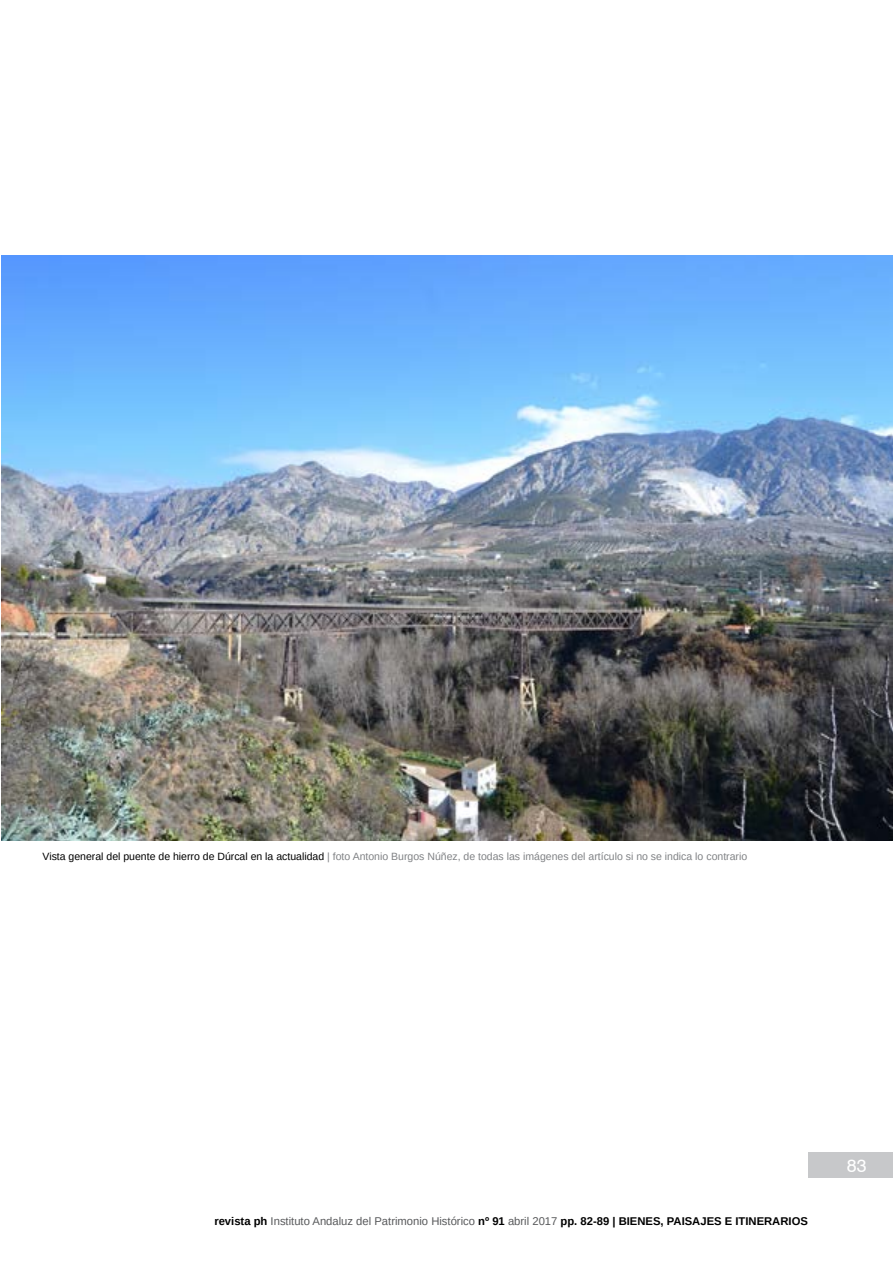
<style>
.page{position:relative;width:893px;height:1263px;background:#fff}
.page>*{position:absolute;margin:0;border:0;box-sizing:border-box;transform-origin:0 0}
.t1{font:18px "Swiss 721 BT";color:#fff}
.t2{font:700 11.25px "Arimo";color:#000}
.t3{font:10.5px "Arimo";color:#808285}
.s1{color:#000}
.s2{font-weight:400;color:#58595b}
</style>
<div class="page">
<div style="left:808px;top:1152px;width:85px;height:26px;background:#c7c8ca"></div>
<img style="left:1px;top:255px;width:892px;height:585px">
<p class="t3" style="left:43px;top:849px;width:706px"><span class="s1">Vista general del puente de hierro de Dúrcal en la actualidad</span> | foto Antonio Burgos Núñez, de todas las imágenes del artículo si no se indica lo contrario</p>
<p class="t2" style="left:214px;top:1213px;width:595px">revista ph <span class="s2">Instituto Andaluz del Patrimonio Histórico</span> nº 91 <span class="s2">abril 2017</span> pp. 82-89 | BIENES, PAISAJES E ITINERARIOS</p>
<h1 class="t1" style="left:847px;top:1154px;width:21px">83</h1>
</div>
